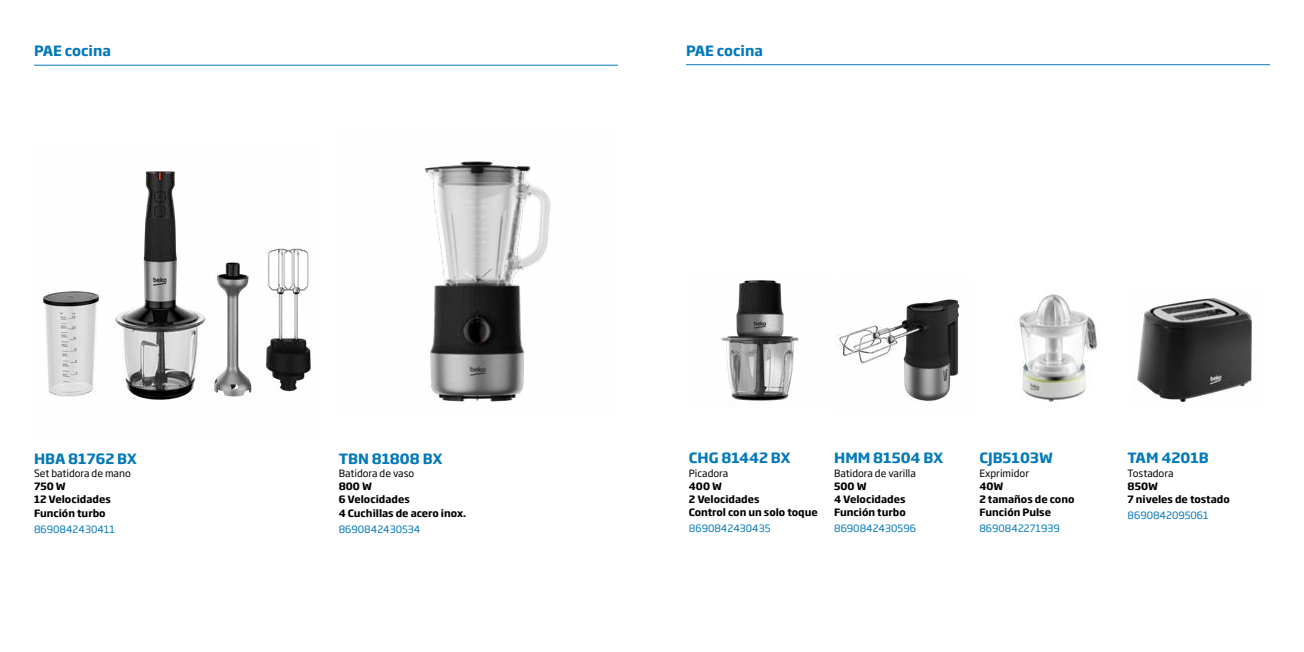
<style>
.page{position:relative;width:1304px;height:652px;background:#fff}
.page>*{position:absolute;margin:0;border:0;box-sizing:border-box;transform-origin:0 0}
.t1{font:700 14px "Soho Gothic Pro";color:#0479ba}
.t2{font:700 10px/13.2px "Soho Gothic Pro";color:#000}
.t3{font:10px "Soho Gothic Pro";color:#0479ba}
.t4{font:10px "Soho Gothic Pro";color:#000}
</style>
<div class="page">
<img style="left:41px;top:170px;width:272px;height:231px">
<img style="left:424px;top:161px;width:127px;height:241px">
<hr style="left:34px;top:65px;width:584px;height:1px;background:#0479ba">
<hr style="left:686px;top:64px;width:584px;height:1px;background:#0479ba">
<img style="left:834px;top:299px;width:127px;height:104px">
<img style="left:720px;top:278px;width:79px;height:126px">
<img style="left:1019px;top:294px;width:78px;height:108px">
<img style="left:1136px;top:298px;width:116px;height:105px">
<h1 class="t1" style="left:34px;top:40px;width:78px">PAE cocina</h1>
<h1 class="t1" style="left:686px;top:40px;width:78px">PAE cocina</h1>
<h1 class="t1" style="left:34px;top:448px;width:105px">HBA 81762 BX</h1>
<p class="t4" style="left:34px;top:466px;width:98px">Set batidora de mano</p>
<p class="t2" style="left:34px;top:479px;width:78px">750 W<br>12 Velocidades<br>Función turbo</p>
<p class="t3" style="left:34px;top:521px;width:83px">8690842430411</p>
<h1 class="t1" style="left:339px;top:448px;width:105px">TBN 81808 BX</h1>
<p class="t4" style="left:339px;top:466px;width:77px">Batidora de vaso</p>
<p class="t2" style="left:339px;top:479px;width:129px">800 W<br>6 Velocidades<br>4 Cuchillas de acero inox.</p>
<p class="t3" style="left:339px;top:521px;width:83px">8690842430534</p>
<h1 class="t1" style="left:689px;top:447px;width:104px">CHG 81442 BX</h1>
<p class="t4" style="left:689px;top:465px;width:41px">Picadora</p>
<p class="t2" style="left:689px;top:479px;width:130px">400 W<br>2 Velocidades<br>Control con un solo toque</p>
<p class="t3" style="left:689px;top:521px;width:83px">8690842430435</p>
<h1 class="t1" style="left:834px;top:447px;width:111px">HMM 81504 BX</h1>
<p class="t4" style="left:834px;top:465px;width:83px">Batidora de varilla</p>
<p class="t2" style="left:834px;top:479px;width:73px">500 W<br>4 Velocidades<br>Función turbo</p>
<p class="t3" style="left:834px;top:521px;width:83px">8690842430596</p>
<h1 class="t1" style="left:979px;top:447px;width:75px">CJB5103W</h1>
<p class="t4" style="left:979px;top:465px;width:51px">Exprimidor</p>
<p class="t2" style="left:979px;top:479px;width:97px">40W<br>2 tamaños de cono<br>Función Pulse</p>
<p class="t3" style="left:979px;top:521px;width:82px">8690842271939</p>
<h1 class="t1" style="left:1127px;top:447px;width:83px">TAM 4201B</h1>
<p class="t4" style="left:1127px;top:465px;width:47px">Tostadora</p>
<p class="t2" style="left:1127px;top:479px;width:104px">850W<br>7 niveles de tostado</p>
<p class="t3" style="left:1127px;top:508px;width:83px">8690842095061</p>
</div>
